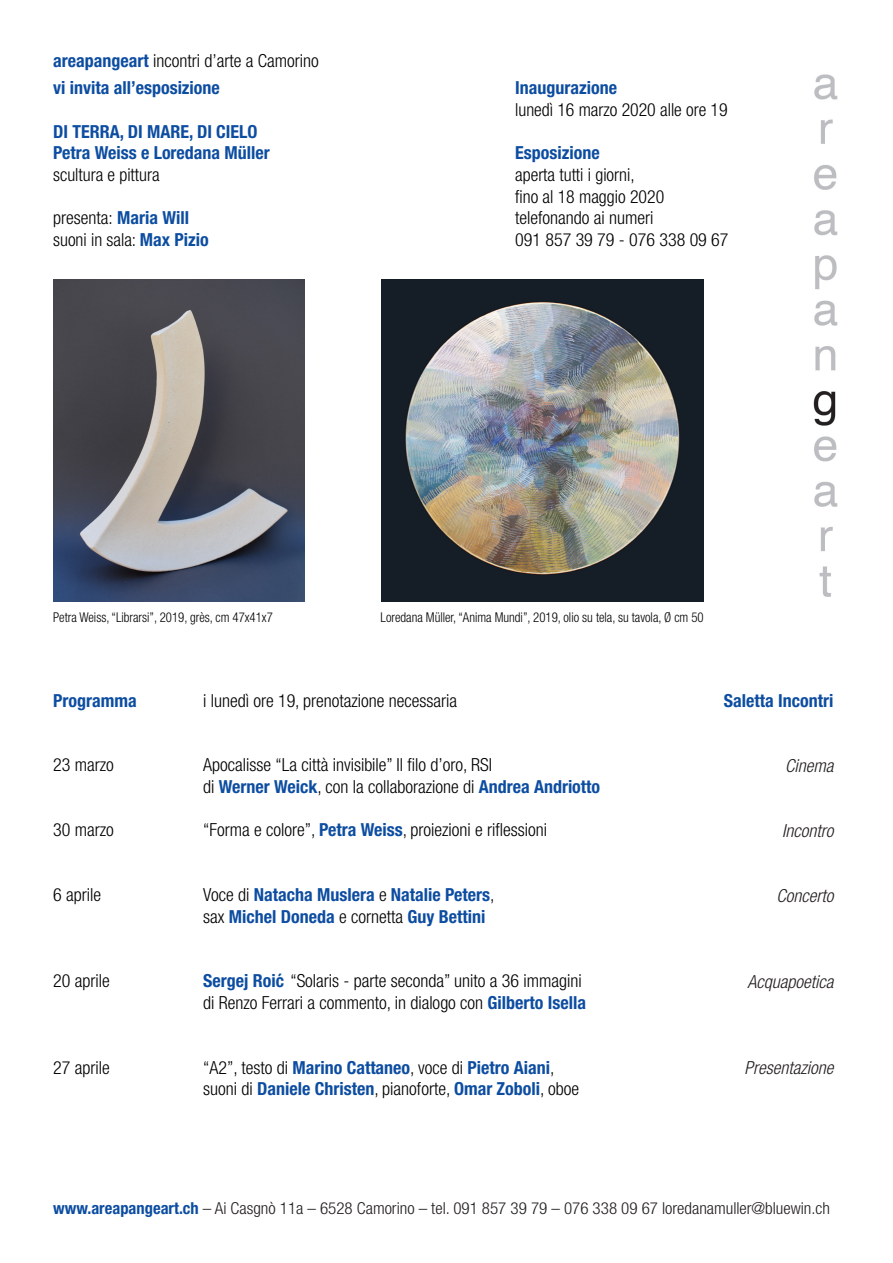
<style>
.page{position:relative;width:893px;height:1263px;background:#fff}
.page>*{position:absolute;margin:0;border:0;box-sizing:border-box;transform-origin:0 0}
.t1{font:300 condensed 18px "Helvetica Neue";color:#000}
.t2{font:700 condensed 18px "Helvetica Neue";color:#0d4da1}
.t3{font:italic 300 condensed 18px "Helvetica Neue";color:#231f20}
.t4{font:300 condensed 16.5px "Helvetica Neue";color:#231f20}
.t5{font:300 condensed 13.5px "Helvetica Neue";color:#000;scale:.95 1}
.s1{font-weight:700;color:#0d4da1}
.s2{font-weight:300;color:#000}
</style>
<div class="page">
<img style="left:813px;top:74px;width:25px;height:523px">
<img style="left:53px;top:279px;width:252px;height:323px">
<img style="left:381px;top:279px;width:322px;height:323px">
<p class="t1" style="left:53px;top:51px;width:267px"><span class="s1">areapangeart</span> incontri d’arte a Camorino</p>
<p class="t2" style="left:53px;top:77px;width:168px">vi invita all’esposizione</p>
<p class="t2" style="left:515px;top:77px;width:103px">Inaugurazione</p>
<p class="t1" style="left:515px;top:99px;width:214px">lunedì 16 marzo 2020 alle ore 19</p>
<p class="t2" style="left:53px;top:120px;width:206px">DI TERRA, DI MARE, DI CIELO</p>
<p class="t2" style="left:53px;top:142px;width:218px">Petra Weiss e Loredana Müller</p>
<p class="t2" style="left:515px;top:142px;width:86px">Esposizione</p>
<p class="t1" style="left:53px;top:164px;width:108px">scultura e pittura</p>
<p class="t1" style="left:515px;top:164px;width:121px">aperta tutti i giorni,</p>
<p class="t1" style="left:515px;top:186px;width:151px">fino al 18 maggio 2020</p>
<p class="t1" style="left:53px;top:207px;width:137px">presenta: <span class="s1">Maria Will</span></p>
<p class="t1" style="left:515px;top:207px;width:140px">telefonando ai numeri</p>
<p class="t1" style="left:53px;top:229px;width:157px">suoni in sala: <span class="s1">Max Pizio</span></p>
<p class="t1" style="left:515px;top:229px;width:215px">091 857 39 79 - 076 338 09 67</p>
<p class="t5" style="left:53px;top:610px;width:233px">Petra Weiss, “Librarsi”, 2019, grès, cm 47x41x7</p>
<p class="t5" style="left:381px;top:610px;width:342px">Loredana Müller, “Anima Mundi”, 2019, olio su tela, su tavola, Ø cm 50</p>
<p class="t2" style="left:53px;top:689px;width:85px">Programma</p>
<p class="t1" style="left:203px;top:690px;width:256px">i lunedì ore 19, prenotazione necessaria</p>
<p class="t2" style="left:724px;top:690px;width:111px">Saletta Incontri</p>
<p class="t1" style="left:53px;top:755px;width:62px">23 marzo</p>
<p class="t1" style="left:203px;top:755px;width:290px">Apocalisse “La città invisibile” Il filo d’oro, RSI</p>
<p class="t2" style="left:203px;top:776px;width:399px"><span class="s2">di</span> Werner Weick<span class="s2">, con la collaborazione di</span> Andrea Andriotto</p>
<p class="t1" style="left:53px;top:819px;width:62px">30 marzo</p>
<p class="t1" style="left:203px;top:819px;width:345px">“Forma e colore”, <span class="s1">Petra Weiss</span>, proiezioni e riflessioni</p>
<p class="t3" style="left:785px;top:755px;width:50px">Cinema</p>
<p class="t3" style="left:782px;top:820px;width:53px">Incontro</p>
<p class="t1" style="left:53px;top:884px;width:49px">6 aprile</p>
<p class="t2" style="left:203px;top:884px;width:293px"><span class="s2">Voce di</span> Natacha Muslera <span class="s2">e</span> Natalie Peters<span class="s2">,</span></p>
<p class="t2" style="left:203px;top:905px;width:284px"><span class="s2">sax</span> Michel Doneda <span class="s2">e cornetta</span> Guy Bettini</p>
<p class="t3" style="left:776px;top:885px;width:59px">Concerto</p>
<p class="t1" style="left:53px;top:971px;width:58px">20 aprile</p>
<p class="t1" style="left:203px;top:971px;width:380px"><span class="s1">Sergej Roic´</span> “Solaris - parte seconda” unito a 36 immagini</p>
<p class="t1" style="left:203px;top:992px;width:384px">di Renzo Ferrari a commento, in dialogo con <span class="s1">Gilberto Isella</span></p>
<p class="t3" style="left:747px;top:971px;width:88px">Acquapoetica</p>
<p class="t1" style="left:53px;top:1057px;width:58px">27 aprile</p>
<p class="t2" style="left:203px;top:1056px;width:353px"><span class="s2">“A2”, testo di</span> Marino Cattaneo<span class="s2">, voce di</span> Pietro Aiani<span class="s2">,</span></p>
<p class="t2" style="left:203px;top:1078px;width:378px"><span class="s2">suoni di</span> Daniele Christen<span class="s2">, pianoforte,</span> Omar Zoboli<span class="s2">, oboe</span></p>
<p class="t3" style="left:744px;top:1058px;width:90px">Presentazione</p>
<p class="t4" style="left:53px;top:1199px;width:778px"><span class="s1">www.areapangeart.ch</span> – Ai Casgnò 11a – 6528 Camorino – tel. 091 857 39 79 – 076 338 09 67 loredanamuller@bluewin.ch</p>
</div>
